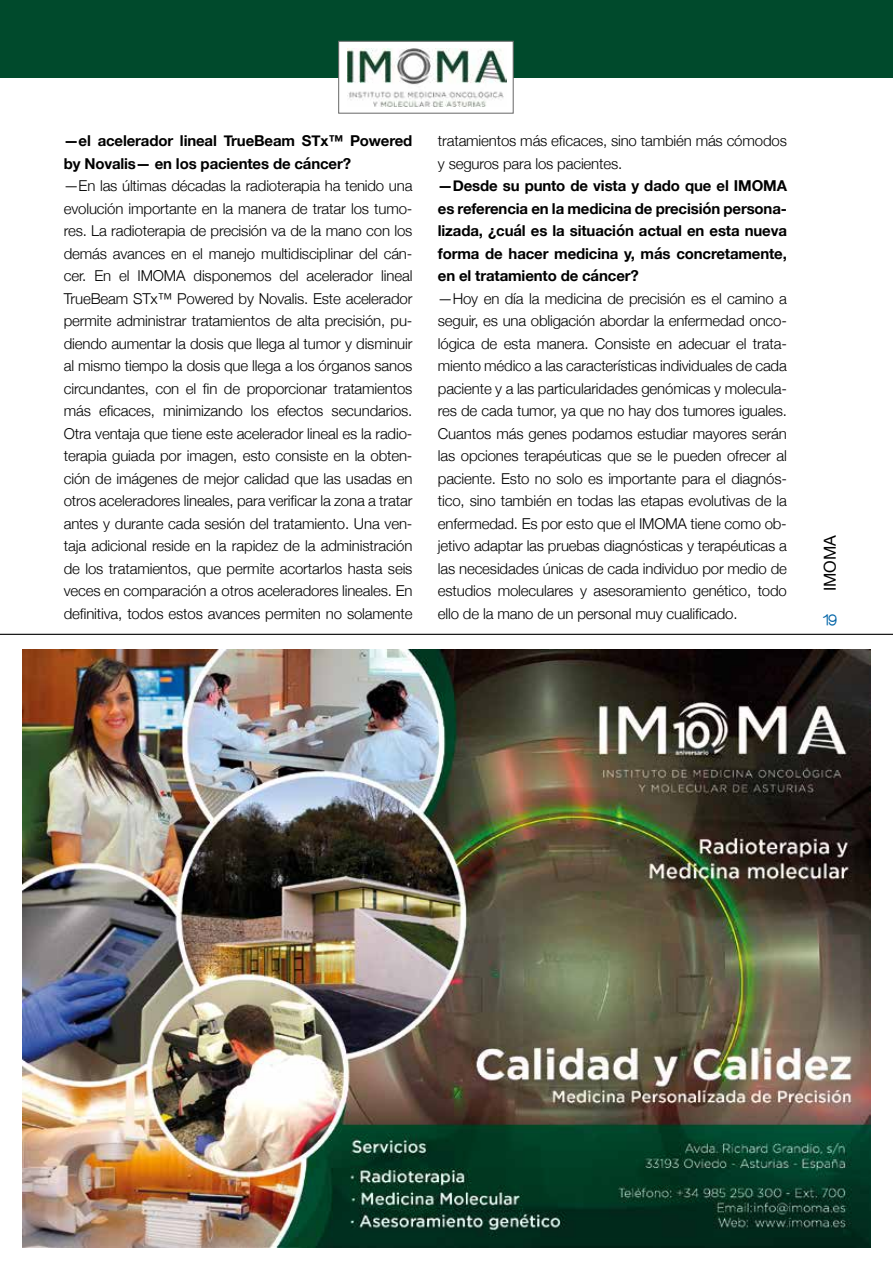
<style>
.page{position:relative;width:893px;height:1263px;background:#fff}
.page>*{position:absolute;margin:0;border:0;box-sizing:border-box;transform-origin:0 0}
.t1{font:19.5px "Kravitz Thermal";color:#0064a7}
.t2{font:16.5px "Helvetica Neue";color:#000}
.t3{font:300 15px/22.5px "Helvetica Neue";letter-spacing:-.01em;color:#000;text-align:justify}
.t4{font:700 15px/22.5px "Helvetica Neue";letter-spacing:-.01em;color:#000}
</style>
<div class="page">
<hr style="left:0;top:634px;width:893px;height:1px;background:#000">
<div style="left:0;top:0;width:893px;height:78px;background:#004a2c"></div>
<div style="left:338px;top:41px;width:175px;height:72px;background:#fff;border:1px solid #666766"></div>
<img style="left:348px;top:49px;width:159px;height:57px">
<img style="left:22px;top:650px;width:849px;height:598px">
<p class="t4" style="left:64px;top:129px;width:350px">—el acelerador lineal TrueBeam STx™ Powered by Novalis— en los pacientes de cáncer?</p>
<p class="t3" style="left:64px;top:174px;width:350px">—En las últimas décadas la radioterapia ha tenido una evolución importante en la manera de tratar los tumo&shy;res. La radioterapia de precisión va de la mano con los demás avances en el manejo multidisciplinar del cán&shy;cer. En el IMOMA disponemos del acelerador lineal TrueBeam STx™ Powered by Novalis. Este acelerador permite administrar tratamientos de alta precisión, pu&shy;diendo aumentar la dosis que llega al tumor y disminuir al mismo tiempo la dosis que llega a los órganos sanos circundantes, con el fin de proporcionar tratamientos más eficaces, minimizando los efectos secundarios.<br>Otra ventaja que tiene este acelerador lineal es la radio&shy;terapia guiada por imagen, esto consiste en la obten&shy;ción de imágenes de mejor calidad que las usadas en otros aceleradores lineales, para verificar la zona a tratar antes y durante cada sesión del tratamiento. Una ven&shy;taja adicional reside en la rapidez de la administración de los tratamientos, que permite acortarlos hasta seis veces en comparación a otros aceleradores lineales. En definitiva, todos estos avances permiten no solamente</p>
<p class="t3" style="left:438px;top:129px;width:351px">tratamientos más eficaces, sino también más cómodos y seguros para los pacientes.</p>
<p class="t4" style="left:438px;top:174px;width:351px;text-align:justify">—Desde su punto de vista y dado que el IMOMA es referencia en la medicina de precisión persona&shy;lizada, ¿cuál es la situación actual en esta nueva forma de hacer medicina y, más concretamente, en el tratamiento de cáncer?</p>
<p class="t3" style="left:438px;top:287px;width:351px">—Hoy en día la medicina de precisión es el camino a seguir, es una obligación abordar la enfermedad onco&shy;lógica de esta manera. Consiste en adecuar el trata&shy;miento médico a las características individuales de cada paciente y a las particularidades genómicas y molecula&shy;res de cada tumor, ya que no hay dos tumores iguales.<br>Cuantos más genes podamos estudiar mayores serán las opciones terapéuticas que se le pueden ofrecer al paciente. Esto no solo es importante para el diagnós&shy;tico, sino también en todas las etapas evolutivas de la enfermedad. Es por esto que el IMOMA tiene como ob&shy;jetivo adaptar las pruebas diagnósticas y terapéuticas a las necesidades únicas de cada individuo por medio de estudios moleculares y asesoramiento genético, todo ello de la mano de un personal muy cualificado.</p>
<p class="t2" style="left:820px;top:591px;width:58px;rotate:-90deg">IMOMA</p>
<h1 class="t1" style="left:822px;top:609px;width:16px">19</h1>
</div>
